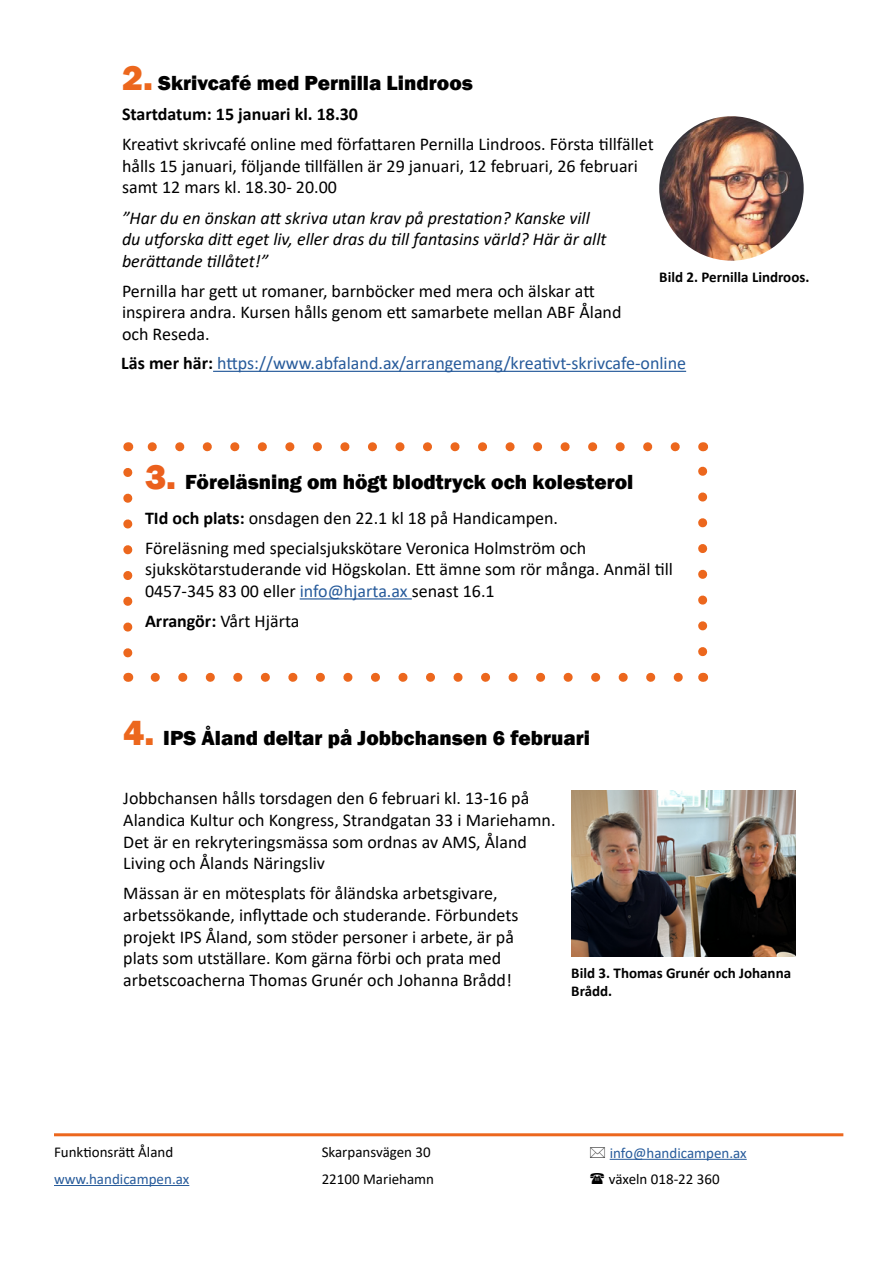
<style>
.page{position:relative;width:893px;height:1263px;background:#fff}
.page>*{position:absolute;margin:0;border:0;box-sizing:border-box;transform-origin:0 0}
.orange_rubrik{font:800 21px "Franklin Gothic";color:#000}
.svart_rubrik{font:800 21px "Franklin Gothic";color:#000}
.brödtext{font:18px/21.6px "Calibri";color:#000}
.brödtext-2{font:italic 18px/21.6px "Calibri";color:#000}
.brödtext-3{font:18px "Calibri";color:#275b9b}
.brödtext-4{font:700 18px "Calibri";color:#000}
.t1{font:15px/26.5px "Calibri";color:#000}
.Bildtext{font:700 15px/18px "Calibri";color:#000}
.t2{font:15px "Calibri";color:#275b9b}
.s1{font-size:36px;color:#ec671d}
.s2{font-weight:700;color:#000}
.s3{font-size:36px;color:#eb601d}
.s4{font-weight:700}
.s5{color:#275b9b}
</style>
<div class="page">
<hr style="left:54px;top:1133px;width:789px;height:3px;background:#ec671d">
<hr style="left:54px;top:1185px;width:135px;height:1px;background:#275b9b">
<hr style="left:610px;top:1159px;width:137px;height:1px;background:#275b9b">
<hr style="left:300px;top:598px;width:112px;height:1px;background:#275b9b">
<svg style="left:123px;top:472px;width:9px;height:186px"></svg>
<svg style="left:155px;top:673px;width:528px;height:9px"></svg>
<svg style="left:698px;top:466px;width:9px;height:186px"></svg>
<svg style="left:147px;top:442px;width:528px;height:9px"></svg>
<img style="left:659px;top:116px;width:145px;height:145px;border-radius:72px">
<hr style="left:213px;top:371px;width:473px;height:1px;background:#275b9b">
<img style="left:571px;top:791px;width:224px;height:166px">
<h2 class="svart_rubrik" style="left:122px;top:69px;width:352px"><span class="s1">2.</span> Skrivcafé med Pernilla Lindroos</h2>
<p class="brödtext-4" style="left:122px;top:101px;width:238px">Startdatum: 15 januari kl. 18.30</p>
<p class="brödtext" style="left:122px;top:133px;width:533px">Kreativt skrivcafé online med författaren Pernilla Lindroos. Första tillfället hålls 15 januari, följande tillfällen är 29 januari, 12 februari, 26 februari samt 12 mars kl. 18.30- 20.00</p>
<p class="brödtext-2" style="left:122px;top:206px;width:486px">”Har du en önskan att skriva utan krav på prestation? Kanske vill du utforska ditt eget liv, eller dras du till fantasins värld? Här är allt berättande tillåtet!”</p>
<p class="brödtext" style="left:122px;top:280px;width:501px">Pernilla har gett ut romaner, barnböcker med mera och älskar att inspirera andra. Kursen hålls genom ett samarbete mellan ABF Åland och Reseda.</p>
<p class="Bildtext" style="left:659px;top:267px;width:152px">Bild 2. Pernilla Lindroos.</p>
<p class="brödtext-3" style="left:121px;top:351px;width:566px"><span class="s2">Läs mer här:</span> https://www.abfaland.ax/arrangemang/kreativt-skrivcafe-online</p>
<h1 class="orange_rubrik" style="left:145px;top:469px;width:490px"><span class="s3">3.</span> Föreläsning om högt blodtryck och kolesterol</h1>
<p class="brödtext" style="left:145px;top:506px;width:415px"><span class="s4">TId och plats:</span> onsdagen den 22.1 kl 18 på Handicampen.</p>
<p class="brödtext" style="left:145px;top:536px;width:529px">Föreläsning med specialsjukskötare Veronica Holmström och sjukskötarstuderande vid Högskolan. Ett ämne som rör många. Anmäl till<br>0457-345 83 00 eller <span class="s5">info@hjarta.ax</span> senast 16.1</p>
<p class="brödtext" style="left:145px;top:610px;width:156px"><span class="s4">Arrangör:</span> Vårt Hjärta</p>
<h1 class="orange_rubrik" style="left:123px;top:724px;width:468px"><span class="s1">4.</span> IPS Åland deltar på Jobbchansen 6 februari</h1>
<p class="brödtext" style="left:123px;top:787px;width:434px">Jobbchansen hålls torsdagen den 6 februari kl. 13-16 på Alandica Kultur och Kongress, Strandgatan 33 i Mariehamn.<br>Det är en rekryteringsmässa som ordnas av AMS, Åland Living och Ålands Näringsliv</p>
<p class="brödtext" style="left:123px;top:882px;width:397px">Mässan är en mötesplats för åländska arbetsgivare, arbetssökande, inflyttade och studerande. Förbundets projekt IPS Åland, som stöder personer i arbete, är på plats som utställare. Kom gärna förbi och prata med arbetscoacherna Thomas Grunér och Johanna Brådd!</p>
<p class="Bildtext" style="left:571px;top:963px;width:221px">Bild 3. Thomas Grunér och Johanna<br>Brådd.</p>
<p class="t1" style="left:54px;top:1139px;width:121px">Funktionsrätt Åland</p>
<p class="t2" style="left:54px;top:1168px;width:137px">www.handicampen.ax</p>
<p class="t1" style="left:322px;top:1139px;width:114px">Skarpansvägen 30<br>22100 Mariehamn</p>
<p class="t2" style="left:610px;top:1142px;width:139px">info@handicampen.ax</p>
<p class="t1" style="left:609px;top:1165px;width:112px">växeln 018-22 360</p>
</div>
